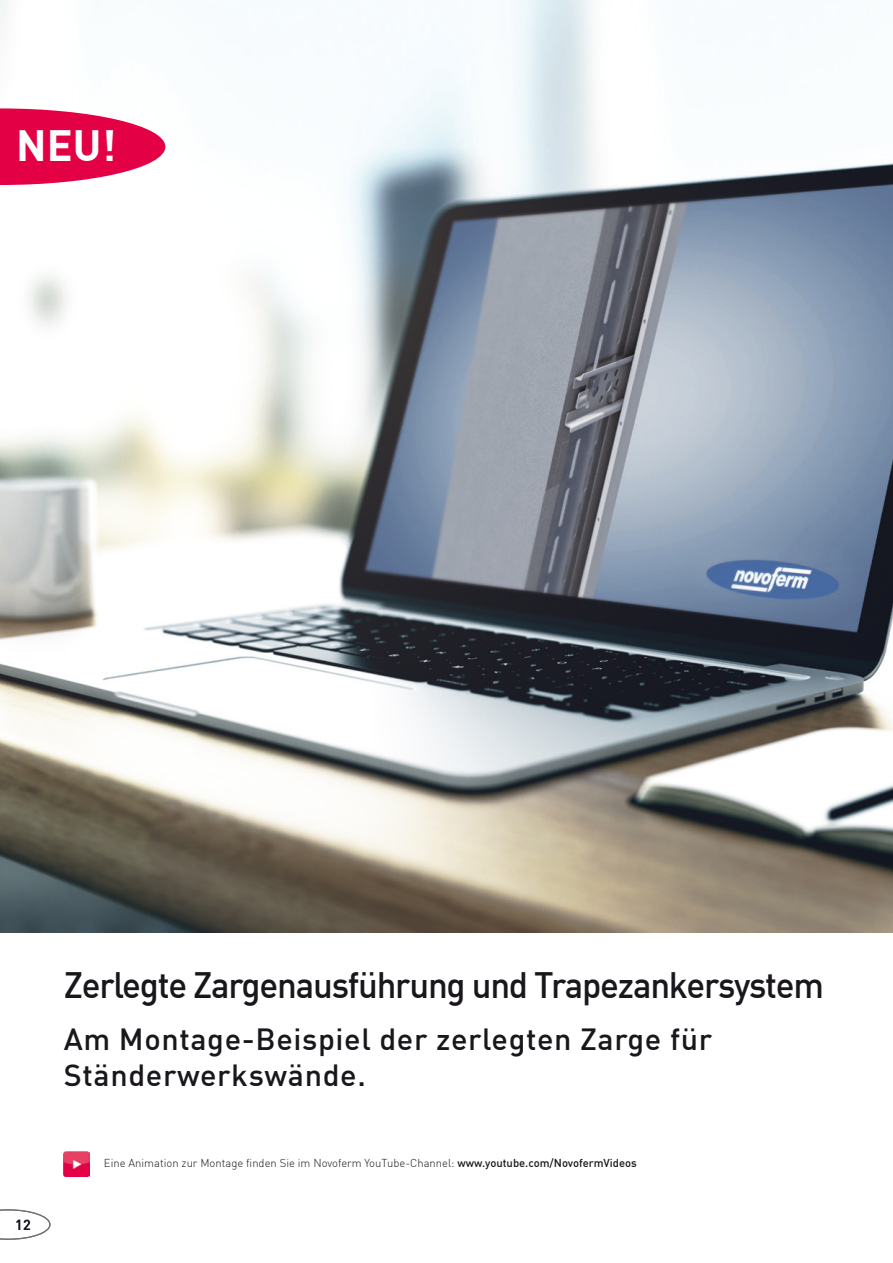
<style>
.page{position:relative;width:893px;height:1263px;background:#fff}
.page>*{position:absolute;margin:0;border:0;box-sizing:border-box;transform-origin:0 0}
.t1{font:700 42.9px "DIN";color:#fff}
.t2{font:500 36px "DIN";letter-spacing:-.035em;color:#1a171c}
.t3{font:500 30px/36px "DIN";letter-spacing:.02em;color:#1a171c}
.t4{font:500 14.25px "DIN";color:#1a171c}
.t5{font:300 11.25px "DIN";color:#1a171c}
.s1{font-weight:500}
</style>
<div class="page">
<hr style="left:892px;top:1010px;width:1px;height:253px;background:#e3e4e5">
<svg style="left:0;top:1209px;width:51px;height:31px"></svg>
<img style="left:64px;top:1151px;width:25px;height:26px">
<img style="left:0;top:0;width:893px;height:932px">
<svg style="left:0;top:108px;width:165px;height:77px"></svg>
<h1 class="t1" style="left:16px;top:118px;width:101px">NEU!</h1>
<h2 class="t2" style="left:64px;top:962px;width:762px">Zerlegte Zargenausführung und Trapezankersystem</h2>
<h3 class="t3" style="left:64px;top:1020px;width:650px">Am Montage-Beispiel der zerlegten Zarge für<br>Ständerwerkswände.</h3>
<p class="t4" style="left:15px;top:1215px;width:17px">12</p>
<p class="t5" style="left:104px;top:1156px;width:534px">Eine Animation zur Montage finden Sie im Novoferm YouTube-Channel: <span class="s1">www.youtube.com/NovofermVideos</span></p>
</div>
